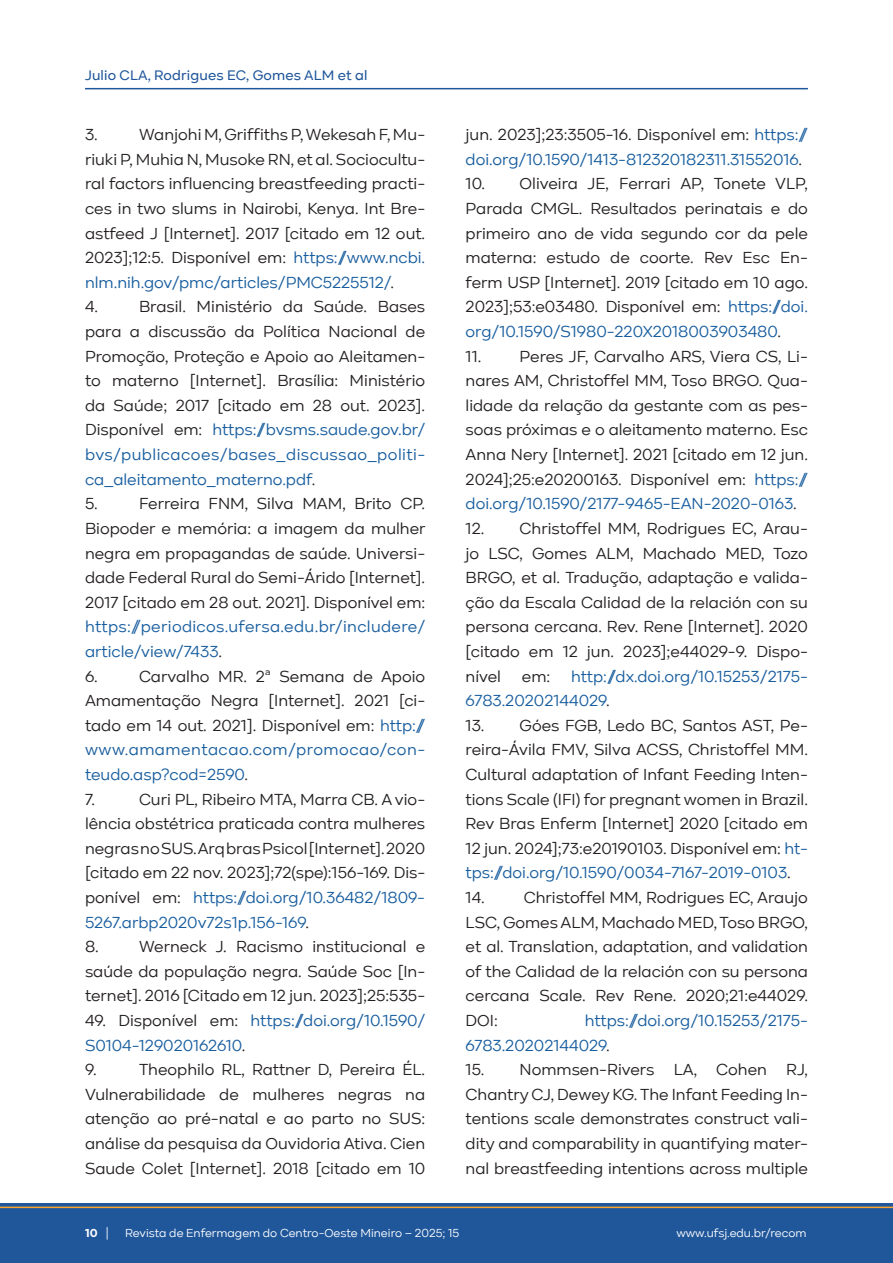
<style>
.page{position:relative;width:893px;height:1263px;background:#fff}
.page>*{position:absolute;margin:0;border:0;box-sizing:border-box;transform-origin:0 0}
.Texto_artigo{font:16.5px/24.6px "Kinetika";color:#231f20;text-align:justify}
.Texto_artigo-2{font:16.5px/24.6px "Kinetika";color:#175d9e}
.t1{font:500 14.25px "Kinetika";letter-spacing:.01em;color:#20579b}
.t2{font:12px "Kinetika";color:#fff}
.t3{font:700 12px "Kinetika";color:#fff}
.s1{color:#175d9e}
.s2{color:#231f20}
.s3{font-weight:400}
</style>
<div class="page">
<div style="left:0;top:1203px;width:893px;height:60px;background:#20579b"></div>
<hr style="left:0;top:1206px;width:893px;height:2px;background:#f9a42e">
<hr style="left:85px;top:88px;width:723px;height:1px;background:#20579b">
<p class="t1" style="left:85px;top:67px;width:284px">Julio CLA, Rodrigues EC, Gomes ALM et al</p>
<p class="Texto_artigo" style="left:85px;top:122px;width:342px;text-indent:54px">Wanjohi M, Griffiths P, Wekesah F, Mu&shy;riuki P, Muhia N, Musoke RN, et al. Sociocultu&shy;ral factors influencing breastfeeding practi&shy;ces in two slums in Nairobi, Kenya. Int Bre&shy;astfeed J [Internet]. 2017 [citado em 12 out.<br>2023];12:5. Disponível em: <span class="s1">https://www.ncbi. nlm.nih.gov/pmc/articles/PMC5225512/</span>.</p>
<p class="Texto_artigo" style="left:85px;top:295px;width:14px">4.</p>
<p class="Texto_artigo" style="left:85px;top:122px;width:14px">3.</p>
<p class="Texto_artigo" style="left:85px;top:295px;width:342px;text-indent:54px">Brasil. Ministério da Saúde. Bases para a discussão da Política Nacional de Promoção, Proteção e Apoio ao Aleitamen&shy;to materno [Internet]. Brasília: Ministério da Saúde; 2017 [citado em 28 out. 2023].<br>Disponível em: <span class="s1">https://bvsms.saude.gov.br/ bvs/publicacoes/bases_discussao_politi&shy;ca_aleitamento_materno.pdf</span>.</p>
<p class="Texto_artigo" style="left:85px;top:491px;width:14px">5.</p>
<p class="Texto_artigo" style="left:85px;top:491px;width:342px;text-indent:54px">Ferreira FNM, Silva MAM, Brito CP.<br>Biopoder e memória: a imagem da mulher negra em propagandas de saúde. Universi&shy;dade Federal Rural do Semi-Árido [Internet].<br>2017 [citado em 28 out. 2021]. Disponível em: <span class="s1">https://periodicos.ufersa.edu.br/includere/ article/view/7433</span>.</p>
<p class="Texto_artigo" style="left:85px;top:664px;width:14px">6.</p>
<p class="Texto_artigo" style="left:85px;top:664px;width:342px;text-indent:54px">Carvalho MR. 2ª Semana de Apoio Amamentação Negra [Internet]. 2021 [ci&shy;tado em 14 out. 2021]. Disponível em: <span class="s1">http:// www.amamentacao.com/promocao/con&shy;teudo.asp?cod=2590</span>.</p>
<p class="Texto_artigo" style="left:85px;top:787px;width:12px">7.</p>
<p class="Texto_artigo" style="left:85px;top:787px;width:342px;text-indent:54px">Curi PL, Ribeiro MTA, Marra CB. A vio&shy;lência obstétrica praticada contra mulheres negras no SUS. Arq bras Psicol [Internet]. 2020 [citado em 22 nov. 2023];72(spe):156-169. Dis&shy;ponível em: <span class="s1">https://doi.org/10.36482/1809- 5267.arbp2020v72s1p.156-169</span>.</p>
<p class="Texto_artigo" style="left:85px;top:934px;width:15px">8.</p>
<p class="Texto_artigo" style="left:85px;top:934px;width:342px;text-indent:54px">Werneck J. Racismo institucional e saúde da população negra. Saúde Soc [In&shy;ternet]. 2016 [Citado em 12 jun. 2023];25:535-</p>
<p class="Texto_artigo-2" style="left:85px;top:1008px;width:342px"><span class="s2">49. Disponível em:</span> https://doi.org/10.1590/<br>S0104-129020162610<span class="s2">.</span></p>
<p class="Texto_artigo" style="left:85px;top:1057px;width:13px">9.</p>
<p class="Texto_artigo" style="left:85px;top:1057px;width:342px;text-indent:54px">Theophilo RL, Rattner D, Pereira ÉL.<br>Vulnerabilidade de mulheres negras na atenção ao pré-natal e ao parto no SUS: análise da pesquisa da Ouvidoria Ativa. Cien Saude Colet [Internet]. 2018 [citado em 10</p>
<p class="Texto_artigo-2" style="left:466px;top:122px;width:344px"><span class="s2">jun. 2023];23:3505-16. Disponível em:</span> https:// doi.org/10.1590/1413-812320182311.31552016<span class="s2">.</span></p>
<p class="Texto_artigo" style="left:466px;top:172px;width:344px">10. Oliveira JE, Ferrari AP, Tonete VLP, Parada CMGL. Resultados perinatais e do primeiro ano de vida segundo cor da pele materna: estudo de coorte. Rev Esc En&shy;ferm USP [Internet]. 2019 [citado em 10 ago.<br>2023];53:e03480. Disponível em: <span class="s1">https://doi. org/10.1590/S1980-220X2018003903480</span>.</p>
<p class="Texto_artigo" style="left:466px;top:344px;width:344px">11. Peres JF, Carvalho ARS, Viera CS, Li&shy;nares AM, Christoffel MM, Toso BRGO. Qua&shy;lidade da relação da gestante com as pes&shy;soas próximas e o aleitamento materno. Esc Anna Nery [Internet]. 2021 [citado em 12 jun.<br>2024];25:e20200163. Disponível em: <span class="s1">https:// doi.org/10.1590/2177-9465-EAN-2020-0163</span>.</p>
<p class="Texto_artigo" style="left:466px;top:516px;width:344px">12. Christoffel MM, Rodrigues EC, Arau&shy;jo LSC, Gomes ALM, Machado MED, Tozo BRGO, et al. Tradução, adaptação e valida&shy;ção da Escala Calidad de la relación con su persona cercana. Rev. Rene [Internet]. 2020 [citado em 12 jun. 2023];e44029-9. Dispo&shy;nível</p>
<p class="Texto_artigo-2" style="left:466px;top:664px;width:344px;text-indent:105px">http://dx.doi.org/10.15253/2175-<br>6783.20202144029<span class="s2">.</span></p>
<p class="Texto_artigo" style="left:466px;top:713px;width:344px">13. Góes FGB, Ledo BC, Santos AST, Pe&shy;reira-Ávila FMV, Silva ACSS, Christoffel MM.<br>Cultural adaptation of Infant Feeding Inten&shy;tions Scale (IFI) for pregnant women in Brazil.<br>Rev Bras Enferm [Internet] 2020 [citado em 12 jun. 2024];73:e20190103. Disponível em: <span class="s1">ht&shy;tps://doi.org/10.1590/0034-7167-2019-0103</span>.</p>
<p class="Texto_artigo" style="left:466px;top:885px;width:344px">14. Christoffel MM, Rodrigues EC, Araujo LSC, Gomes ALM, Machado MED, Toso BRGO, et al. Translation, adaptation, and validation of the Calidad de la relación con su persona cercana Scale. Rev Rene. 2020;21:e44029.<br>DOI:</p>
<p class="Texto_artigo" style="left:522px;top:664px;width:30px">em:</p>
<p class="Texto_artigo-2" style="left:466px;top:1008px;width:344px;text-indent:119px">https://doi.org/10.15253/2175-<br>6783.20202144029<span class="s2">.</span></p>
<p class="Texto_artigo" style="left:466px;top:1057px;width:344px">15. Nommsen-Rivers LA, Cohen RJ, Chantry CJ, Dewey KG. The Infant Feeding In&shy;tentions scale demonstrates construct vali&shy;dity and comparability in quantifying mater&shy;nal breastfeeding intentions across multiple</p>
<p class="t3" style="left:85px;top:1225px;width:25px">10 <span class="s3">|</span></p>
<p class="t2" style="left:125px;top:1226px;width:336px">Revista de Enfermagem do Centro-Oeste Mineiro – 2025; 15</p>
<p class="t2" style="left:676px;top:1226px;width:132px">www.ufsj.edu.br/recom</p>
</div>
